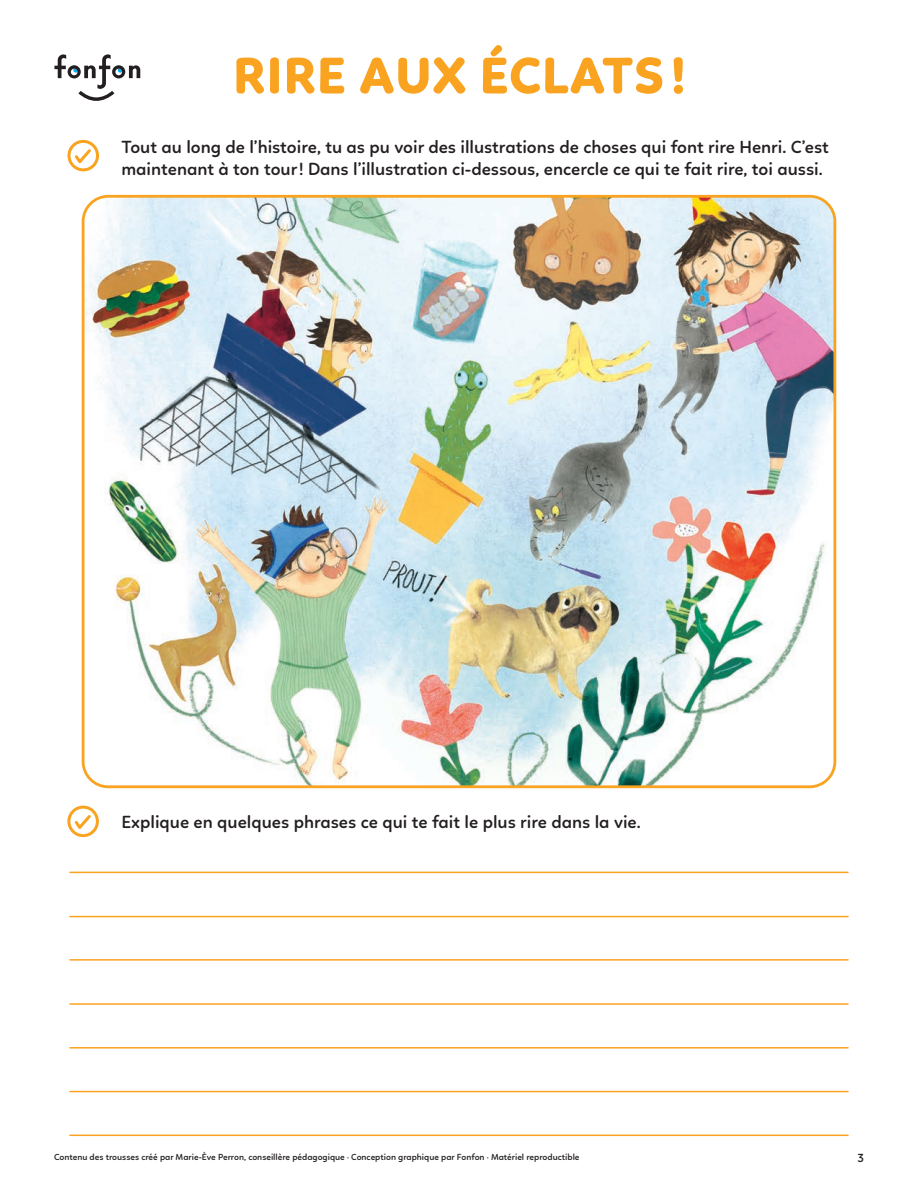
<style>
.page{position:relative;width:918px;height:1188px;background:#fff}
.page>*{position:absolute;margin:0;border:0;box-sizing:border-box;transform-origin:0 0}
.t1{font:800 52.5px "Linotte";letter-spacing:.015em;color:#f9a320}
.t2{font:600 18px/21.6px "Linotte";color:#231f20}
.t3{font:600 12px "Linotte";color:#231f20}
.t4{font:600 9px "Linotte";color:#231f20}
</style>
<div class="page">
<img style="left:83px;top:196px;width:752px;height:591px">
<div style="left:82px;top:195px;width:754px;height:593px;border:3px solid #f9a320;border-radius:25px"></div>
<svg style="left:54px;top:54px;width:86px;height:47px"></svg>
<div style="left:68px;top:140px;width:31px;height:31px;border:3px solid #f9a320;border-radius:50%"></div>
<svg style="left:72px;top:147px;width:22px;height:20px"></svg>
<div style="left:67px;top:806px;width:32px;height:31px;border:3px solid #f9a320;border-radius:50%"></div>
<svg style="left:72px;top:812px;width:22px;height:20px"></svg>
<hr style="left:70px;top:959px;width:778px;height:2px;background:#f9a320">
<hr style="left:70px;top:872px;width:778px;height:1px;background:#f9a320">
<hr style="left:70px;top:1047px;width:778px;height:2px;background:#f9a320">
<hr style="left:70px;top:1135px;width:778px;height:1px;background:#f9a320">
<hr style="left:70px;top:1003px;width:778px;height:2px;background:#f9a320">
<hr style="left:70px;top:916px;width:778px;height:1px;background:#f9a320">
<hr style="left:70px;top:1091px;width:778px;height:1px;background:#f9a320">
<h1 class="t1" style="left:233px;top:44px;width:454px">RIRE AUX ÉCLATS!</h1>
<p class="t2" style="left:122px;top:136px;width:709px">Tout au long de l’histoire, tu as pu voir des illustrations de choses qui font rire Henri. C’est maintenant à ton tour! Dans l’illustration ci-dessous, encercle ce qui te fait rire, toi aussi.</p>
<p class="t2" style="left:121px;top:811px;width:521px">Explique en quelques phrases ce qui te fait le plus rire dans la vie.</p>
<p class="t4" style="left:54px;top:1152px;width:527px">Contenu des trousses créé par Marie-Ève Perron, conseillère pédagogique · Conception graphique par Fonfon · Matériel reproductible</p>
<p class="t3" style="left:858px;top:1151px;width:8px">3</p>
</div>
